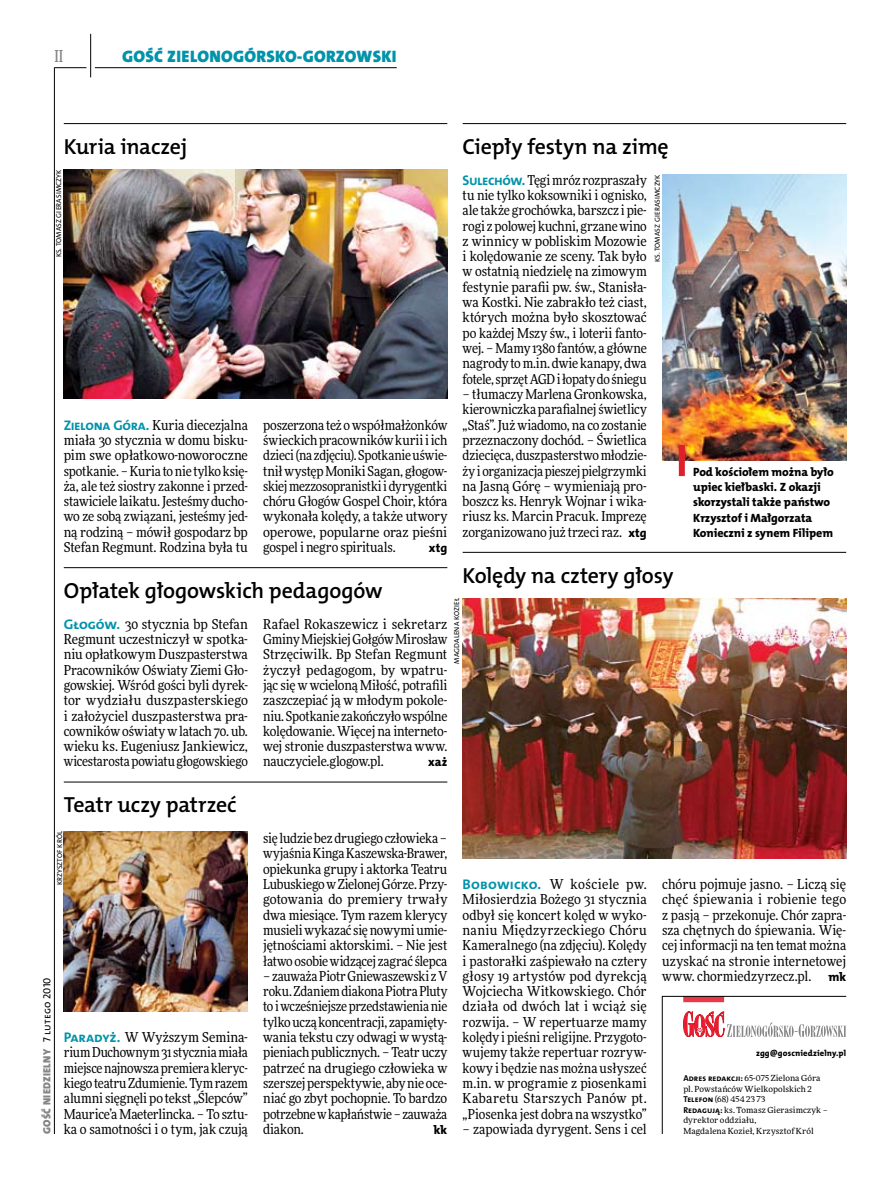
<style>
.page{position:relative;width:893px;height:1191px;background:#fff}
.page>*{position:absolute;margin:0;border:0;box-sizing:border-box;transform-origin:0 0}
.t1{font:21.9px "The Mix HP6 Se Bld";letter-spacing:-.01em;color:#000}
.t2{font:16.65px "The Mix HP9 Blk";letter-spacing:.02em;color:#0093aa}
.t3{font:500 16.5px "Freeday Narrow";color:#858486;scale:.9 1}
.t4{font:13.65px/15.3px "Freeday Narrow News";letter-spacing:-.005em;color:#000;text-align:justify}
.t5{font:12.3px "The Mix HP8 Ex Bld";color:#000}
.t6{font:12px/15.3px "The Mix HP8 Ex Bld";letter-spacing:-.005em;color:#000}
.t7{font:10.5px "The Mix HP9 Blk";letter-spacing:.025em;color:#858486}
.t8{font:8.55px "The Mix HP8 Ex Bld";letter-spacing:.04em;color:#000}
.t9{font:8.4px/10.5px "Freeday News";letter-spacing:.01em;color:#000}
.t10{font:7.2px "The Mix HP5 Plain";letter-spacing:.01em;color:#000}
.s1{font-family:"The Mix HP7 Bld";font-size:13.95px;color:#0093aa}
.s2{font-family:"The Mix HP8 Ex Bld";font-size:12.3px}
.s3{font-family:"The Mix HP5 Plain";color:#000}
.s4{font-family:"The Mix HP7 Bld";font-size:8.55px}
</style>
<div class="page">
<hr style="left:54px;top:67px;width:1px;height:1067px;background:#000">
<hr style="left:90px;top:34px;width:1px;height:43px;background:#000">
<hr style="left:54px;top:67px;width:32px;height:1px;background:#000">
<hr style="left:95px;top:67px;width:302px;height:1px;background:#000">
<svg style="left:662px;top:996px;width:185px;height:138px"></svg>
<hr style="left:64px;top:781px;width:383px;height:1px;background:#000">
<hr style="left:463px;top:123px;width:383px;height:1px;background:#000">
<hr style="left:64px;top:123px;width:383px;height:1px;background:#000">
<img style="left:64px;top:831px;width:184px;height:180px">
<img style="left:662px;top:174px;width:184px;height:286px">
<div style="left:679px;top:445px;width:6px;height:31px;background:#df1f2a"></div>
<img style="left:463px;top:598px;width:383px;height:260px">
<img style="left:64px;top:169px;width:383px;height:230px">
<hr style="left:64px;top:567px;width:383px;height:1px;background:#000">
<hr style="left:463px;top:552px;width:383px;height:1px;background:#000">
<p class="t3" style="left:54px;top:46px;width:11px">II</p>
<p class="t2" style="left:122px;top:46px;width:276px">GOŚĆ ZIELONOGÓRSKO-GORZOWSKI</p>
<h1 class="t1" style="left:64px;top:132px;width:125px">Kuria inaczej</h1>
<p class="t10" style="left:54px;top:257px;width:88px;rotate:-90deg">ks. Tomasz Gierasimczyk</p>
<p class="t4" style="left:64px;top:417px;width:186px"><span class="s1">Zielona Góra.</span> Kuria diecezjalna miała 30 stycznia w domu bisku&shy;pim swe opłatkowo-noworoczne spotkanie. – Kuria tonie tylko księ&shy;ża, ale też siostry zakonne i przed&shy;stawiciele laikatu. Jesteśmy ducho&shy;wo ze sobą związani, jesteśmy jed&shy;ną rodziną – mówił gospodarz bp Stefan Regmunt. Rodzina była tu</p>
<p class="t4" style="left:263px;top:417px;width:186px">poszerzona też owspółmałżonków świeckich pracowników kurii iich dzieci (na zdjęciu). Spotkanie uświe&shy;tnił występ Moniki Sagan, głogow&shy;skiej mezzosopranistki idyrygentki chóru Głogów Gospel Choir, która wykonała kolędy, a także utwory operowe, popularne oraz pieśni gospel i negro spirituals.</p>
<p class="t5" style="left:429px;top:540px;width:20px">xtg</p>
<h1 class="t1" style="left:463px;top:132px;width:208px">Ciepły festyn na zimę</h1>
<p class="t4" style="left:463px;top:172px;width:186px"><span class="s1">Sulechów.</span> Tęgi mróz rozpraszały tu nie tylko koksowniki i ognisko, ale także grochówka, barszcz i pie&shy;rogi z polowej kuchni, grzane wino z winnicy w pobliskim Mozowie i kolędowanie ze sceny. Tak było w ostatnią niedzielę na zimowym festynie parafii pw. św., Stanisła&shy;wa Kostki. Nie zabrakło też ciast, których można było skosztować po każdej Mszy św., i loterii fanto&shy;wej. – Mamy 1380 fantów, a główne nagrody tom.in. dwie kanapy, dwa fotele, sprzęt AGD iłopaty do śniegu</p>
<p class="t4" style="left:463px;top:386px;width:186px">– tłumaczy Marlena Gronkowska, kierowniczka parafialnej świetlicy „Staś”. Już wiadomo, na co zostanie przeznaczony dochód. – Świetlica dziecięca, duszpasterstwo młodzie&shy;ży i organizacja pieszej pielgrzymki na Jasną Górę – wymieniają pro&shy;boszcz ks. Henryk Wojnar i wika&shy;riusz ks. Marcin Pracuk. Imprezę zorganizowano już trzeci raz. <span class="s2">xtg</span></p>
<p class="t10" style="left:653px;top:262px;width:88px;rotate:-90deg">Ks. Tomasz Gierasimczyk</p>
<h1 class="t1" style="left:463px;top:561px;width:212px">Kolędy na cztery głosy</h1>
<h1 class="t1" style="left:64px;top:576px;width:320px">Opłatek głogowskich pedagogów</h1>
<p class="t10" style="left:452px;top:663px;width:67px;rotate:-90deg">Magdalena Kozieł</p>
<p class="t4" style="left:64px;top:616px;width:186px"><span class="s1">Głogów.</span> 30 stycznia bp Stefan Regmunt uczestniczył w spotka&shy;niu opłatkowym Duszpasterstwa Pracowników Oświaty Ziemi Gło&shy;gowskiej. Wśród gości byli dyrek&shy;tor wydziału duszpasterskiego i założyciel duszpasterstwa pra&shy;cowników oświaty w latach 70. ub. wieku ks. Eugeniusz Jankiewicz, wicestarosta powiatu głogowskiego</p>
<p class="t4" style="left:263px;top:616px;width:186px">Rafael Rokaszewicz i sekretarz Gminy Miejskiej Gołgów Mirosław Strzęciwilk. Bp Stefan Regmunt życzył pedagogom, by wpatru&shy;jąc się w wcieloną Miłość, potrafili zaszczepiać ją w młodym pokole&shy;niu. Spotkanie zakończyło wspólne kolędowanie. Więcej na interneto&shy;wej stronie duszpasterstwa www. nauczyciele.glogow.pl.</p>
<p class="t5" style="left:428px;top:754px;width:21px">xaż</p>
<h1 class="t1" style="left:64px;top:791px;width:174px">Teatr uczy patrzeć</h1>
<p class="t6" style="left:693px;top:464px;width:142px">Pod kościołem można było upiec kiełbaski. Z okazji skorzystali także państwo<br>Krzysztof i Małgorzata<br>Konieczni z synem Filipem</p>
<p class="t10" style="left:55px;top:885px;width:56px;rotate:-90deg">Krzysztof Król</p>
<p class="t7" style="left:40px;top:1134px;width:158px;rotate:-90deg">GOŚĆ NIEDZIELNY <span class="s3">7 lutego 2010</span></p>
<p class="t4" style="left:64px;top:1029px;width:186px"><span class="s1">Paradyż.</span> W Wyższym Semina&shy;rium Duchownym 31 stycznia miała miejsce najnowsza premiera kleryc&shy;kiego teatru Zdumienie. Tym razem alumni sięgnęli po tekst „Ślepców” Maurice’a Maeterlincka. – To sztu&shy;ka o samotności i o tym, jak czują</p>
<p class="t4" style="left:263px;top:830px;width:186px">się ludzie bez drugiego człowieka – wyjaśnia Kinga Kaszewska-Brawer, opiekunka grupy i aktorka Teatru Lubuskiego w Zielonej Górze. Przy&shy;gotowania do premiery trwały dwa miesiące. Tym razem klerycy musieli wykazać się nowymi umie&shy;jętnościami aktorskimi. – Nie jest łatwo osobie widzącej zagrać ślepca</p>
<p class="t4" style="left:263px;top:968px;width:186px">– zauważa Piotr Gniewaszewski z V roku. Zdaniem diakona Piotra Pluty to i wcześniejsze przedstawienia nie tylko uczą koncentracji, zapamięty&shy;wania tekstu czy odwagi w wystą&shy;pieniach publicznych. – Teatr uczy patrzeć na drugiego człowieka w szerszej perspektywie, aby nie oce&shy;niać go zbyt pochopnie. To bardzo potrzebne w kapłaństwie – zauważa diakon.</p>
<p class="t5" style="left:434px;top:1122px;width:15px">kk</p>
<p class="t4" style="left:463px;top:876px;width:186px"><span class="s1">Bobowicko.</span> W kościele pw.<br>Miłosierdzia Bożego 31 stycznia odbył się koncert kolęd w wyko&shy;naniu Międzyrzeckiego Chóru Kameralnego (na zdjęciu). Kolędy i pastorałki zaśpiewało na cztery głosy 19 artystów pod dyrekcją Wojciecha Witkowskiego. Chór działa od dwóch lat i wciąż się rozwija. – W repertuarze mamy kolędy i pieśni religijne. Przygoto&shy;wujemy także repertuar rozryw&shy;kowy i będzie nas można usłyszeć m.in. w programie z piosenkami Kabaretu Starszych Panów pt. „Piosenka jest dobra na wszystko”</p>
<p class="t4" style="left:463px;top:1121px;width:186px">– zapowiada dyrygent. Sens i cel</p>
<p class="t4" style="left:662px;top:876px;width:186px">chóru pojmuje jasno. – Liczą się chęć śpiewania i robienie tego z pasją – przekonuje. Chór zapra&shy;sza chętnych do śpiewania. Wię&shy;cej informacji na ten temat można uzyskać na stronie internetowej www. chormiedzyrzecz.pl. <span class="s2">mk</span></p>
<p class="t8" style="left:756px;top:1047px;width:92px">zgg@goscniedzielny.pl</p>
<p class="t9" style="left:683px;top:1073px;width:146px"><span class="s4">Adres redakcji:</span> 65-075 Zielona Góra pl. Powstańców Wielkopolskich 2<br><span class="s4">Telefon</span> (68) 454 23 73<br><span class="s4">Redagują:</span> ks. Tomasz Gierasimczyk – dyrektor oddziału,<br>Magdalena Kozieł, Krzysztof Król</p>
</div>
